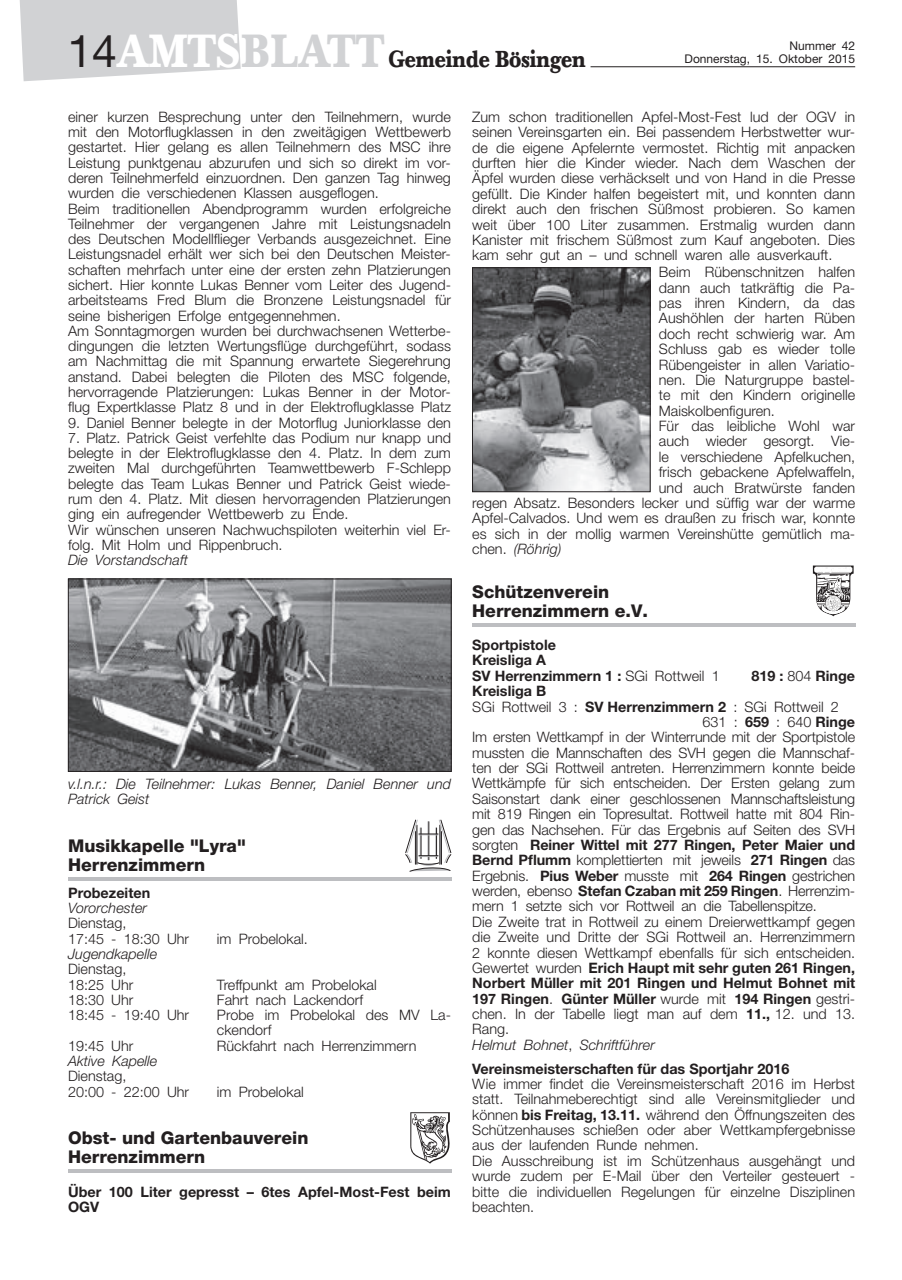
<style>
.page{position:relative;width:902px;height:1280px;background:#fff}
.page>*{position:absolute;margin:0;border:0;box-sizing:border-box;transform-origin:0 0}
.t1{font:700 22.8px "Baskerville BQ";color:#231f20;scale:.83 1}
.t2{font:800 17.55px/19.2px "Helvetica Neue";color:#231f20}
.t3{font:300 14.4px/15.3px "Helvetica Neue";color:#231f20}
.t4{font:700 14.4px/15.3px "Helvetica Neue";color:#231f20}
.t5{font:italic 300 14.4px/15.3px "Helvetica Neue";color:#231f20}
.t6{font:12px/12.9px "Helvetica Neue";color:#231f20;text-align:right}
.s1{font-family:"Helvetica Neue";font-weight:400;font-size:44.7px}
.s2{font-size:45.9px;color:#fff}
.s3{font-size:45.9px;color:#d1d2d4}
.s4{font-style:normal}
.s5{font-weight:300}
.s6{font-weight:700}
</style>
<div class="page">
<svg style="left:20px;top:0;width:221px;height:81px;background:#d5d5d7"></svg>
<hr style="left:590px;top:66px;width:265px;height:1px;background:#231f20">
<img style="left:70px;top:581px;width:379px;height:189px">
<div style="left:68px;top:579px;width:383px;height:193px;border:1px solid #231f20"></div>
<svg style="left:405px;top:820px;width:46px;height:52px"></svg>
<hr style="left:68px;top:878px;width:383px;height:3px;background:#bdbec1">
<svg style="left:410px;top:1112px;width:40px;height:51px"></svg>
<hr style="left:68px;top:1170px;width:383px;height:3px;background:#bdbec1">
<img style="left:474px;top:269px;width:174px;height:221px">
<div style="left:472px;top:267px;width:178px;height:225px;border:1px solid #231f20"></div>
<svg style="left:812px;top:565px;width:41px;height:52px"></svg>
<hr style="left:472px;top:623px;width:383px;height:3px;background:#bdbec1">
<h1 class="t1" style="left:67px;top:44px;width:626px"><span class="s1">14</span><span class="s2">AMTS</span><span class="s3">BLATT</span> Gemeinde Bösingen</h1>
<p class="t6" style="left:684px;top:39px;width:172px">Nummer 42<br>Donnerstag, 15. Oktober 2015</p>
<p class="t3" style="left:68px;top:109px;width:384px">einer kurzen Besprechung unter den Teilnehmern, wurde mit den Motorflugklassen in den zweitägigen Wettbewerb gestartet. Hier gelang es allen Teilnehmern des MSC ihre Leistung punktgenau abzurufen und sich so direkt im vor&shy;deren Teilnehmerfeld einzuordnen. Den ganzen Tag hinweg wurden die verschiedenen Klassen ausgeflogen.<br>Beim traditionellen Abendprogramm wurden erfolgreiche Teilnehmer der vergangenen Jahre mit Leistungsnadeln des Deutschen Modellflieger Verbands ausgezeichnet. Eine Leistungsnadel erhält wer sich bei den Deutschen Meister&shy;schaften mehrfach unter eine der ersten zehn Platzierungen sichert. Hier konnte Lukas Benner vom Leiter des Jugend&shy;arbeitsteams Fred Blum die Bronzene Leistungsnadel für seine bisherigen Erfolge entgegennehmen.<br>Am Sonntagmorgen wurden bei durchwachsenen Wetterbe&shy;dingungen die letzten Wertungsflüge durchgeführt, sodass am Nachmittag die mit Spannung erwartete Siegerehrung anstand. Dabei belegten die Piloten des MSC folgende, hervorragende Platzierungen: Lukas Benner in der Motor&shy;flug Expertklasse Platz 8 und in der Elektroflugklasse Platz</p>
<p class="t3" style="left:68px;top:414px;width:384px">9. Daniel Benner belegte in der Motorflug Juniorklasse den</p>
<p class="t3" style="left:68px;top:430px;width:384px">7. Platz. Patrick Geist verfehlte das Podium nur knapp und belegte in der Elektroflugklasse den 4. Platz. In dem zum zweiten Mal durchgeführten Teamwettbewerb F-Schlepp belegte das Team Lukas Benner und Patrick Geist wiede&shy;rum den 4. Platz. Mit diesen hervorragenden Platzierungen ging ein aufregender Wettbewerb zu Ende.<br>Wir wünschen unseren Nachwuchspiloten weiterhin viel Er&shy;folg. Mit Holm und Rippenbruch.</p>
<p class="t5" style="left:68px;top:552px;width:121px">Die Vorstandschaft</p>
<p class="t3" style="left:472px;top:109px;width:384px;text-align:justify">Zum schon traditionellen Apfel-Most-Fest lud der OGV in seinen Vereinsgarten ein. Bei passendem Herbstwetter wur&shy;de die eigene Apfelernte vermostet. Richtig mit anpacken durften hier die Kinder wieder. Nach dem Waschen der Äpfel wurden diese verhäckselt und von Hand in die Presse gefüllt. Die Kinder halfen begeistert mit, und konnten dann direkt auch den frischen Süßmost probieren. So kamen weit über 100 Liter zusammen. Erstmalig wurden dann Kanister mit frischem Süßmost zum Kauf angeboten. Dies kam sehr gut an – und schnell waren alle ausverkauft.</p>
<p class="t3" style="left:659px;top:264px;width:198px">Beim Rübenschnitzen halfen</p>
<p class="t3" style="left:659px;top:280px;width:198px">dann auch tatkräftig die Pa-</p>
<p class="t3" style="left:659px;top:295px;width:198px">pas ihren Kindern, da das</p>
<p class="t3" style="left:659px;top:310px;width:198px">Aushöhlen der harten Rüben</p>
<p class="t3" style="left:659px;top:326px;width:198px">doch recht schwierig war. Am</p>
<p class="t3" style="left:659px;top:341px;width:198px">Schluss gab es wieder tolle</p>
<p class="t3" style="left:659px;top:356px;width:198px">Rübengeister in allen Variatio-</p>
<p class="t3" style="left:659px;top:372px;width:198px">nen. Die Naturgruppe bastel-</p>
<p class="t3" style="left:659px;top:387px;width:198px">te mit den Kindern originelle</p>
<p class="t3" style="left:659px;top:403px;width:117px">Maiskolbenfiguren.</p>
<p class="t3" style="left:659px;top:418px;width:198px">Für das leibliche Wohl war</p>
<p class="t3" style="left:659px;top:433px;width:198px">auch wieder gesorgt. Vie-</p>
<p class="t3" style="left:659px;top:449px;width:198px">le verschiedene Apfelkuchen,</p>
<p class="t3" style="left:659px;top:464px;width:198px">frisch gebackene Apfelwaffeln,</p>
<p class="t3" style="left:659px;top:479px;width:198px">und auch Bratwürste fanden</p>
<p class="t3" style="left:472px;top:495px;width:384px">regen Absatz. Besonders lecker und süffig war der warme</p>
<p class="t3" style="left:472px;top:510px;width:384px">Apfel-Calvados. Und wem es draußen zu frisch war, konnte</p>
<p class="t3" style="left:472px;top:525px;width:384px">es sich in der mollig warmen Vereinshütte gemütlich ma-</p>
<p class="t5" style="left:472px;top:541px;width:91px"><span class="s4">chen.</span> (Röhrig)</p>
<p class="t2" style="left:472px;top:582px;width:177px">Schützenverein<br>Herrenzimmern e.V.</p>
<p class="t4" style="left:472px;top:637px;width:249px">Sportpistole<br>Kreisliga A<br>SV Herrenzimmern 1 : <span class="s5">SGi Rottweil 1</span></p>
<p class="t4" style="left:751px;top:668px;width:105px">819 : <span class="s5">804</span> Ringe</p>
<p class="t5" style="left:68px;top:776px;width:384px">v.l.n.r.: Die Teilnehmer: Lukas Benner, Daniel Benner und<br>Patrick Geist</p>
<p class="t2" style="left:68px;top:836px;width:179px">Musikkapelle "Lyra"<br>Herrenzimmern</p>
<p class="t4" style="left:68px;top:885px;width:84px">Probezeiten</p>
<p class="t5" style="left:68px;top:900px;width:80px">Vororchester</p>
<p class="t3" style="left:68px;top:915px;width:123px">Dienstag,<br>17:45 - 18:30 Uhr</p>
<p class="t3" style="left:217px;top:930px;width:92px">im Probelokal.</p>
<p class="t5" style="left:68px;top:946px;width:91px">Jugendkapelle</p>
<p class="t3" style="left:68px;top:961px;width:67px">Dienstag,<br>18:25 Uhr</p>
<p class="t3" style="left:217px;top:976px;width:161px">Treffpunkt am Probelokal</p>
<p class="t3" style="left:68px;top:992px;width:67px">18:30 Uhr</p>
<p class="t3" style="left:217px;top:992px;width:148px">Fahrt nach Lackendorf</p>
<p class="t3" style="left:68px;top:1007px;width:123px">18:45 - 19:40 Uhr</p>
<p class="t3" style="left:217px;top:1007px;width:235px">Probe im Probelokal des MV La&shy;ckendorf</p>
<p class="t3" style="left:68px;top:1037px;width:67px">19:45 Uhr</p>
<p class="t3" style="left:217px;top:1037px;width:201px">Rückfahrt nach Herrenzimmern</p>
<p class="t5" style="left:68px;top:1053px;width:91px">Aktive Kapelle</p>
<p class="t3" style="left:68px;top:1068px;width:123px">Dienstag,<br>20:00 - 22:00 Uhr</p>
<p class="t3" style="left:217px;top:1083px;width:88px">im Probelokal</p>
<p class="t2" style="left:68px;top:1128px;width:242px">Obst- und Gartenbauverein<br>Herrenzimmern</p>
<p class="t4" style="left:68px;top:1183px;width:384px">Über 100 Liter gepresst – 6tes Apfel-Most-Fest beim<br>OGV</p>
<p class="t4" style="left:472px;top:683px;width:76px">Kreisliga B</p>
<p class="t3" style="left:472px;top:698px;width:368px">SGi Rottweil 3 : <span class="s6">SV Herrenzimmern 2</span> : SGi Rottweil 2</p>
<p class="t3" style="left:702px;top:714px;width:154px">631 : <span class="s6">659</span> : 640 <span class="s6">Ringe</span></p>
<p class="t3" style="left:472px;top:729px;width:384px">Im ersten Wettkampf in der Winterrunde mit der Sportpistole</p>
<p class="t3" style="left:472px;top:744px;width:384px">mussten die Mannschaften des SVH gegen die Mannschaf-</p>
<p class="t3" style="left:472px;top:760px;width:384px">ten der SGi Rottweil antreten. Herrenzimmern konnte beide</p>
<p class="t3" style="left:472px;top:775px;width:384px">Wettkämpfe für sich entscheiden. Der Ersten gelang zum</p>
<p class="t3" style="left:472px;top:791px;width:384px">Saisonstart dank einer geschlossenen Mannschaftsleistung</p>
<p class="t3" style="left:472px;top:806px;width:384px">mit 819 Ringen ein Topresultat. Rottweil hatte mit 804 Rin-</p>
<p class="t3" style="left:472px;top:821px;width:384px">gen das Nachsehen. Für das Ergebnis auf Seiten des SVH</p>
<p class="t4" style="left:472px;top:837px;width:384px"><span class="s5">sorgten</span> Reiner Wittel mit 277 Ringen, Peter Maier und</p>
<p class="t3" style="left:472px;top:852px;width:384px"><span class="s6">Bernd Pflumm</span> komplettierten mit jeweils <span class="s6">271 Ringen</span> das</p>
<p class="t3" style="left:472px;top:867px;width:384px">Ergebnis. <span class="s6">Pius Weber</span> musste mit <span class="s6">264 Ringen</span> gestrichen</p>
<p class="t3" style="left:472px;top:883px;width:384px">werden, ebenso <span class="s6">Stefan Czaban mit 259 Ringen</span>. Herrenzim-</p>
<p class="t3" style="left:472px;top:898px;width:346px">mern 1 setzte sich vor Rottweil an die Tabellenspitze.</p>
<p class="t3" style="left:472px;top:914px;width:384px">Die Zweite trat in Rottweil zu einem Dreierwettkampf gegen</p>
<p class="t3" style="left:472px;top:929px;width:384px">die Zweite und Dritte der SGi Rottweil an. Herrenzimmern</p>
<p class="t3" style="left:472px;top:944px;width:384px">2 konnte diesen Wettkampf ebenfalls für sich entscheiden.</p>
<p class="t4" style="left:472px;top:960px;width:384px"><span class="s5">Gewertet wurden</span> Erich Haupt mit sehr guten 261 Ringen,</p>
<p class="t4" style="left:472px;top:975px;width:384px">Norbert Müller mit 201 Ringen und Helmut Bohnet mit</p>
<p class="t4" style="left:472px;top:990px;width:384px">197 Ringen<span class="s5">.</span> Günter Müller <span class="s5">wurde mit</span> 194 Ringen <span class="s5">gestri-</span></p>
<p class="t3" style="left:472px;top:1006px;width:384px">chen. In der Tabelle liegt man auf dem <span class="s6">11.,</span> 12. und 13.</p>
<p class="t3" style="left:472px;top:1021px;width:38px">Rang.</p>
<p class="t5" style="left:472px;top:1037px;width:184px">Helmut Bohnet<span class="s4">,</span> Schriftführer</p>
<p class="t4" style="left:472px;top:1060px;width:318px">Vereinsmeisterschaften für das Sportjahr 2016</p>
<p class="t3" style="left:472px;top:1076px;width:384px">Wie immer findet die Vereinsmeisterschaft 2016 im Herbst statt. Teilnahmeberechtigt sind alle Vereinsmitglieder und können <span class="s6">bis Freitag, 13.11.</span> während den Öffnungszeiten des Schützenhauses schießen oder aber Wettkampfergebnisse aus der laufenden Runde nehmen.<br>Die Ausschreibung ist im Schützenhaus ausgehängt und wurde zudem per E-Mail über den Verteiler gesteuert - bitte die individuellen Regelungen für einzelne Disziplinen beachten.</p>
</div>
